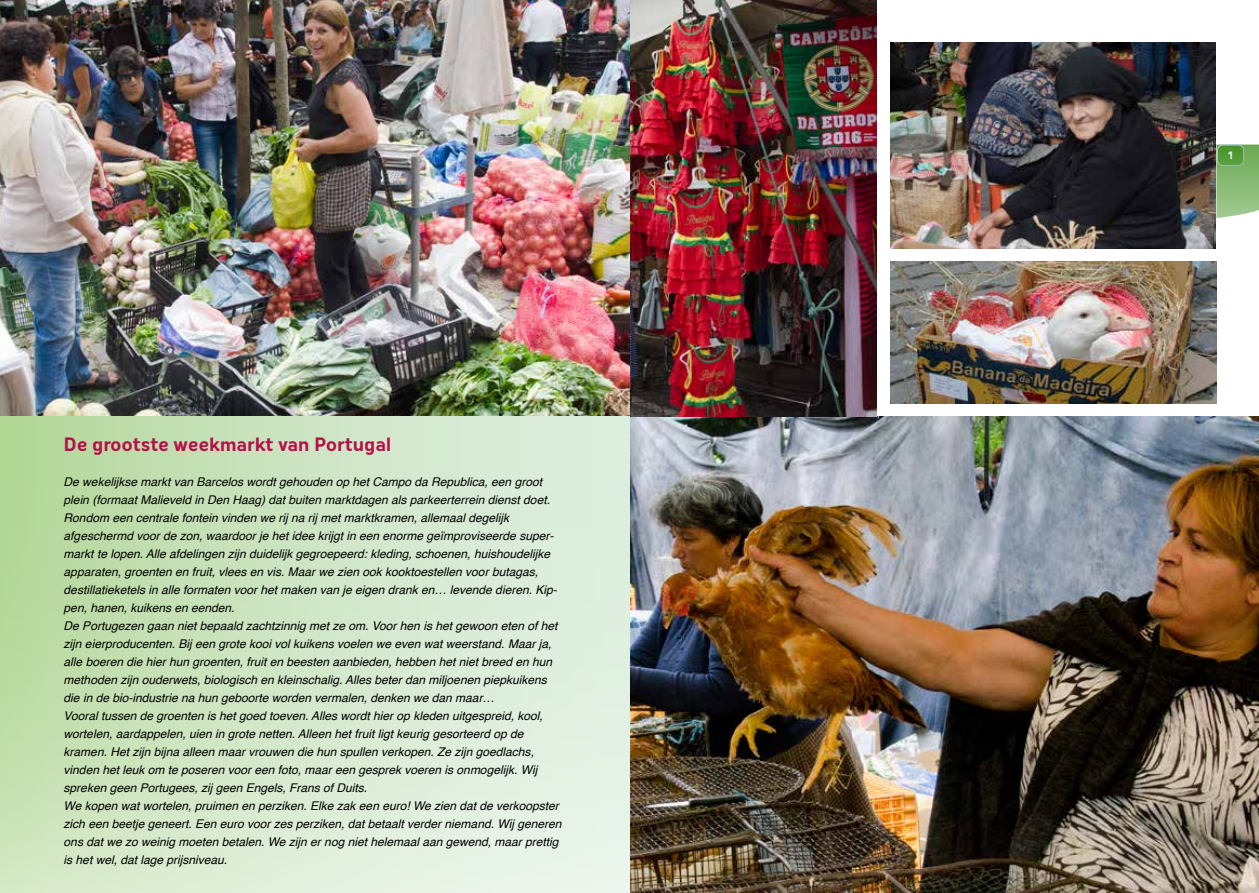
<style>
.page{position:relative;width:1259px;height:893px;background:#fff}
.page>*{position:absolute;margin:0;border:0;box-sizing:border-box;transform-origin:0 0}
.t1{font:700 18px "Oceania";letter-spacing:-.01em;color:#b60e49}
.t2{font:italic 12px/18px "Helvetica";color:#000}
.t3{font:700 12px "Oceania";color:#fff}
</style>
<div class="page">
<svg style="left:0;top:415px;width:629px;height:478px;background:#d2e7c8"></svg>
<img style="left:0;top:0;width:629px;height:415px">
<img style="left:630px;top:417px;width:629px;height:476px">
<img style="left:891px;top:43px;width:324px;height:206px">
<img style="left:891px;top:261px;width:325px;height:143px">
<img style="left:630px;top:0;width:246px;height:417px">
<svg style="left:1216px;top:145px;width:43px;height:73px;background:#91bf7e"></svg>
<div style="left:1217px;top:145px;width:26px;height:20px;background:linear-gradient(to right,#539b36,#509a32);border-radius:5px"></div>
<div style="left:1217px;top:145px;width:27px;height:21px;border:1px solid #fff;border-radius:5px"></div>
<div style="left:1222px;top:149px;width:16px;height:13px;background:#509a32"></div>
<h1 class="t1" style="left:64px;top:434px;width:329px">De grootste weekmarkt van Portugal</h1>
<p class="t2" style="left:64px;top:473px;width:499px">De wekelijkse markt van Barcelos wordt gehouden op het Campo da Republica, een groot plein (formaat Malieveld in Den Haag) dat buiten marktdagen als parkeerterrein dienst doet.<br>Rondom een centrale fontein vinden we rij na rij met marktkramen, allemaal degelijk afgeschermd voor de zon, waardoor je het idee krijgt in een enorme geïmproviseerde super&shy;markt te lopen. Alle afdelingen zijn duidelijk gegroepeerd: kleding, schoenen, huishoudelijke apparaten, groenten en fruit, vlees en vis. Maar we zien ook kooktoestellen voor butagas, destillatieketels in alle formaten voor het maken van je eigen drank en… levende dieren. Kip&shy;pen, hanen, kuikens en eenden.<br>De Portugezen gaan niet bepaald zachtzinnig met ze om. Voor hen is het gewoon eten of het zijn eierproducenten. Bij een grote kooi vol kuikens voelen we even wat weerstand. Maar ja, alle boeren die hier hun groenten, fruit en beesten aanbieden, hebben het niet breed en hun methoden zijn ouderwets, biologisch en kleinschalig. Alles beter dan miljoenen piepkuikens die in de bio-industrie na hun geboorte worden vermalen, denken we dan maar…<br>Vooral tussen de groenten is het goed toeven. Alles wordt hier op kleden uitgespreid, kool, wortelen, aardappelen, uien in grote netten. Alleen het fruit ligt keurig gesorteerd op de kramen. Het zijn bijna alleen maar vrouwen die hun spullen verkopen. Ze zijn goedlachs, vinden het leuk om te poseren voor een foto, maar een gesprek voeren is onmogelijk. Wij spreken geen Portugees, zij geen Engels, Frans of Duits.<br>We kopen wat wortelen, pruimen en perziken. Elke zak een euro! We zien dat de verkoopster zich een beetje geneert. Een euro voor zes perziken, dat betaalt verder niemand. Wij generen ons dat we zo weinig moeten betalen. We zijn er nog niet helemaal aan gewend, maar prettig is het wel, dat lage prijsniveau.</p>
<p class="t3" style="left:1228px;top:147px;width:7px">1</p>
</div>
